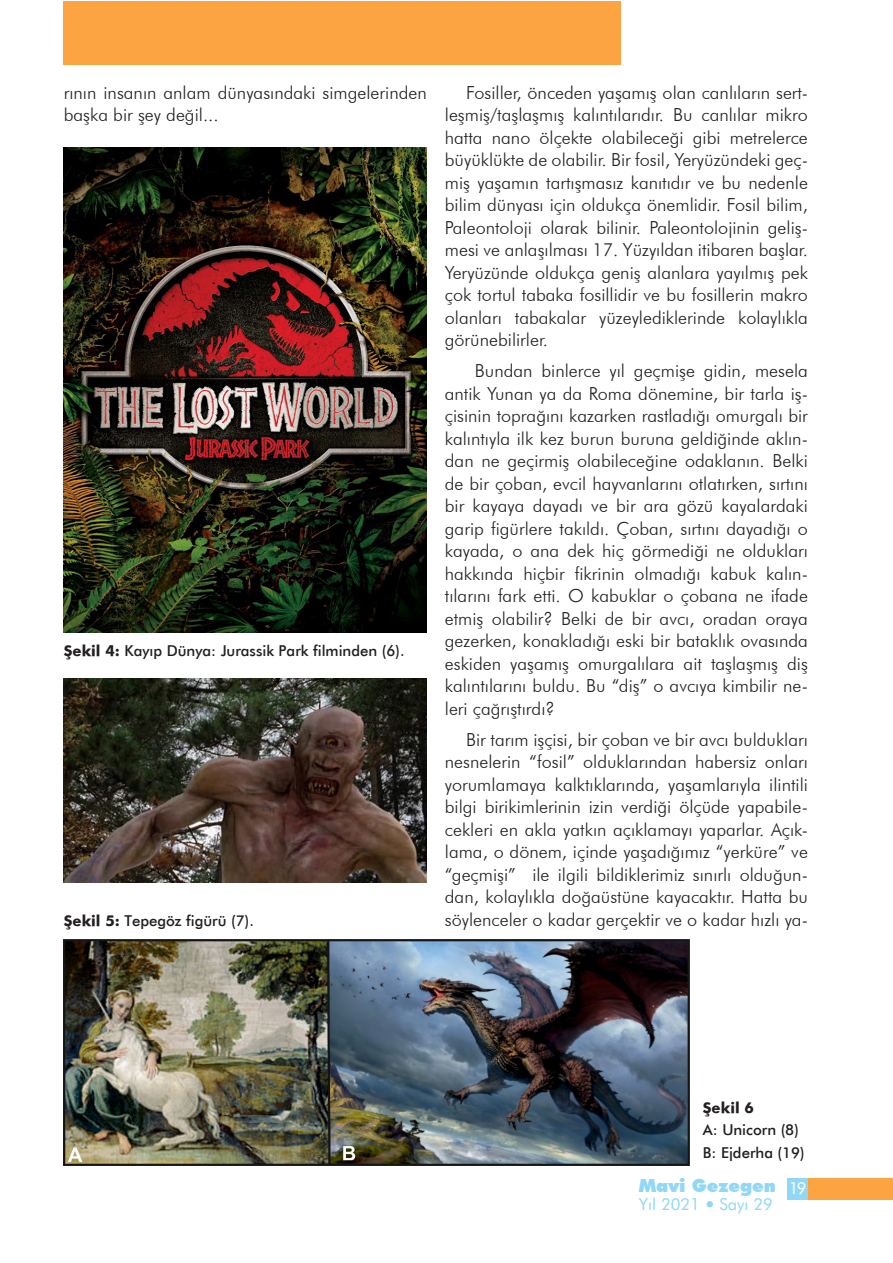
<style>
.page{position:relative;width:893px;height:1263px;background:#fff}
.page>*{position:absolute;margin:0;border:0;box-sizing:border-box;transform-origin:0 0}
._04_metin{font:300 18px/22.5px "Futura BT";color:#231f20;text-align:justify}
.t1{font:900 18px "Futura BT";color:#91d8f7}
.t2{font:16.5px "Futura BT";color:#91d8f7}
.t3{font:16.5px "Futura BT";color:#fff}
._06_sekil_alti{font:500 15px "Futura BT";color:#231f20}
._06_sekil_alti-2{font:15px "Futura Md BT Bold";color:#231f20}
.s1{font-family:"Futura Md BT Bold";font-weight:400}
</style>
<div class="page">
<div style="left:64px;top:1px;width:557px;height:64px;background:#fca342"></div>
<div style="left:787px;top:1178px;width:63px;height:21px;background:#91d8f7"></div>
<div style="left:808px;top:1178px;width:85px;height:21px;background:#fca342"></div>
<svg style="left:707px;top:1201px;width:6px;height:6px"></svg>
<img style="left:64px;top:148px;width:363px;height:484px">
<img style="left:64px;top:678px;width:363px;height:204px">
<img style="left:64px;top:939px;width:625px;height:226px">
<p class="_04_metin" style="left:64px;top:81px;width:365px">rının insanın anlam dünyasındaki simgelerinden başka bir şey değil...</p>
<p class="_06_sekil_alti" style="left:64px;top:641px;width:342px"><span class="s1">Şekil 4:</span> Kayıp Dünya: Jurassik Park filminden (6).</p>
<p class="_06_sekil_alti" style="left:64px;top:911px;width:192px"><span class="s1">Şekil 5:</span> Tepegöz figürü (7).</p>
<p class="_04_metin" style="left:445px;top:81px;width:365px;text-indent:21px">Fosiller, önceden yaşamış olan canlıların sert&shy;leşmiş/taşlaşmış kalıntılarıdır. Bu canlılar mikro hatta nano ölçekte olabileceği gibi metrelerce büyüklükte de olabilir. Bir fosil, Yeryüzündeki geç&shy;miş yaşamın tartışmasız kanıtıdır ve bu nedenle bilim dünyası için oldukça önemlidir. Fosil bilim, Paleontoloji olarak bilinir. Paleontolojinin geliş&shy;mesi ve anlaşılması 17. Yüzyıldan itibaren başlar.<br>Yeryüzünde oldukça geniş alanlara yayılmış pek çok tortul tabaka fosillidir ve bu fosillerin makro olanları tabakalar yüzeylediklerinde kolaylıkla görünebilirler.</p>
<p class="_04_metin" style="left:445px;top:359px;width:365px;text-indent:30px">Bundan binlerce yıl geçmişe gidin, mesela antik Yunan ya da Roma dönemine, bir tarla iş&shy;çisinin toprağını kazarken rastladığı omurgalı bir kalıntıyla ilk kez burun buruna geldiğinde aklın&shy;dan ne geçirmiş olabileceğine odaklanın. Belki de bir çoban, evcil hayvanlarını otlatırken, sırtını bir kayaya dayadı ve bir ara gözü kayalardaki garip figürlere takıldı. Çoban, sırtını dayadığı o kayada, o ana dek hiç görmediği ne oldukları hakkında hiçbir fikrinin olmadığı kabuk kalın&shy;tılarını fark etti. O kabuklar o çobana ne ifade etmiş olabilir? Belki de bir avcı, oradan oraya gezerken, konakladığı eski bir bataklık ovasında eskiden yaşamış omurgalılara ait taşlaşmış diş kalıntılarını buldu. Bu “diş” o avcıya kimbilir ne&shy;leri çağrıştırdı?</p>
<p class="_04_metin" style="left:445px;top:728px;width:365px;text-indent:21px">Bir tarım işçisi, bir çoban ve bir avcı buldukları nesnelerin “fosil” olduklarından habersiz onları yorumlamaya kalktıklarında, yaşamlarıyla ilintili bilgi birikimlerinin izin verdiği ölçüde yapabile&shy;cekleri en akla yatkın açıklamayı yaparlar. Açık&shy;lama, o dönem, içinde yaşadığımız “yerküre” ve “geçmişi” ile ilgili bildiklerimiz sınırlı olduğun&shy;dan, kolaylıkla doğaüstüne kayacaktır. Hatta bu söylenceler o kadar gerçektir ve o kadar hızlı ya-</p>
<p class="_06_sekil_alti-2" style="left:703px;top:1098px;width:52px">Şekil 6</p>
<p class="_06_sekil_alti" style="left:703px;top:1121px;width:97px">A: Unicorn (8)</p>
<p class="_06_sekil_alti" style="left:703px;top:1143px;width:103px">B: Ejderha (19)</p>
<p class="t1" style="left:639px;top:1174px;width:139px">Mavi Gezegen</p>
<p class="t2" style="left:639px;top:1194px;width:136px">Yıl 2021 Sayı 29</p>
<p class="t3" style="left:789px;top:1178px;width:19px">19</p>
</div>
